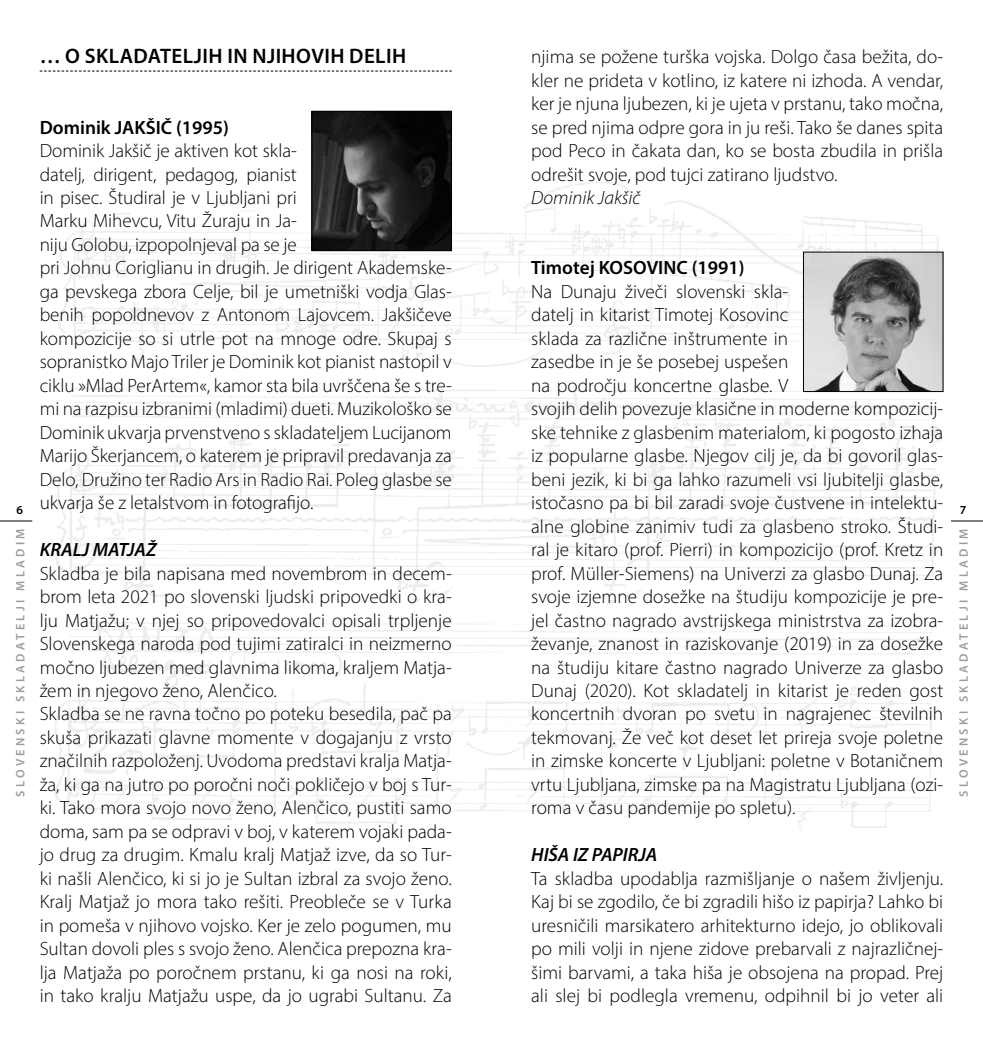
<style>
.page{position:relative;width:983px;height:1042px;background:#fff}
.page>*{position:absolute;margin:0;border:0;box-sizing:border-box;transform-origin:0 0}
.Naslov-01{font:600 21px "Myriad Pro";letter-spacing:.02em;color:#000}
.Navaden{font:300 19.25px/23.4px "Myriad Pro";color:#000;text-align:justify}
.Navaden-2{font:600 19.25px "Myriad Pro";color:#000}
.Navaden-3{font:italic 600 19.25px "Myriad Pro";color:#000}
.Navaden-4{font:italic 300 19.25px "Myriad Pro";color:#000}
.t1{font:600 12.25px "Myriad Pro";letter-spacing:.27em;color:#9d9d9c}
.t2{font:600 12.25px "Myriad Pro";color:#000}
</style>
<div class="page">
<hr style="left:0;top:521px;width:32px;height:1px;background:#000">
<hr style="left:950px;top:521px;width:32px;height:1px;background:#000">
<img style="left:54px;top:174px;width:890px;height:657px">
<svg style="left:40px;top:71px;width:411px;height:1px"></svg>
<img style="left:313px;top:113px;width:136px;height:136px">
<div style="left:311px;top:111px;width:140px;height:140px;border:1px solid #000"></div>
<img style="left:805px;top:254px;width:136px;height:136px">
<div style="left:803px;top:252px;width:140px;height:140px;border:1px solid #000"></div>
<p class="Naslov-01" style="left:40px;top:43px;width:368px">… O SKLADATELJIH IN NJIHOVIH DELIH</p>
<p class="Navaden" style="left:531px;top:45px;width:413px">njima se požene turška vojska. Dolgo časa bežita, do&shy;kler ne prideta v kotlino, iz katere ni izhoda. A vendar, ker je njuna ljubezen, ki je ujeta v prstanu, tako močna, se pred njima odpre gora in ju reši. Tako še danes spita pod Peco in čakata dan, ko se bosta zbudila in prišla odrešit svoje, pod tujci zatirano ljudstvo.</p>
<p class="Navaden-4" style="left:531px;top:186px;width:111px">Dominik Jakšič</p>
<p class="Navaden-2" style="left:40px;top:115px;width:191px">Dominik JAKŠIČ (1995)</p>
<p class="Navaden" style="left:40px;top:139px;width:413px;text-align:left">Dominik Jakšič je aktiven kot skla-<br>datelj, dirigent, pedagog, pianist<br>in pisec. Študiral je v Ljubljani pri<br>Marku Mihevcu, Vitu Žuraju in Ja-<br>niju Golobu, izpopolnjeval pa se je<br>pri Johnu Coriglianu in drugih. Je dirigent Akademske&shy;ga pevskega zbora Celje, bil je umetniški vodja Glas&shy;benih popoldnevov z Antonom Lajovcem. Jakšičeve kompozicije so si utrle pot na mnoge odre. Skupaj s sopranistko Majo Triler je Dominik kot pianist nastopil v ciklu »Mlad PerArtem«, kamor sta bila uvrščena še s tre&shy;mi na razpisu izbranimi (mladimi) dueti. Muzikološko se Dominik ukvarja prvenstveno s skladateljem Lucijanom Marijo Škerjancem, o katerem je pripravil predavanja za Delo, Družino ter Radio Ars in Radio Rai. Poleg glasbe se ukvarja še z letalstvom in fotografijo.</p>
<p class="Navaden-3" style="left:40px;top:537px;width:118px">KRALJ MATJAŽ</p>
<p class="Navaden" style="left:40px;top:561px;width:413px">Skladba je bila napisana med novembrom in decem&shy;brom leta 2021 po slovenski ljudski pripovedki o kra&shy;lju Matjažu; v njej so pripovedovalci opisali trpljenje Slovenskega naroda pod tujimi zatiralci in neizmerno močno ljubezen med glavnima likoma, kraljem Matja&shy;žem in njegovo ženo, Alenčico.</p>
<p class="Navaden" style="left:40px;top:702px;width:413px">Skladba se ne ravna točno po poteku besedila, pač pa skuša prikazati glavne momente v dogajanju z vrsto značilnih razpoloženj. Uvodoma predstavi kralja Matja&shy;ža, ki ga na jutro po poročni noči pokličejo v boj s Tur&shy;ki. Tako mora svojo novo ženo, Alenčico, pustiti samo doma, sam pa se odpravi v boj, v katerem vojaki pada&shy;jo drug za drugim. Kmalu kralj Matjaž izve, da so Tur&shy;ki našli Alenčico, ki si jo je Sultan izbral za svojo ženo.<br>Kralj Matjaž jo mora tako rešiti. Preobleče se v Turka in pomeša v njihovo vojsko. Ker je zelo pogumen, mu Sultan dovoli ples s svojo ženo. Alenčica prepozna kra&shy;lja Matjaža po poročnem prstanu, ki ga nosi na roki, in tako kralju Matjažu uspe, da jo ugrabi Sultanu. Za</p>
<p class="Navaden-2" style="left:531px;top:256px;width:215px">Timotej KOSOVINC (1991)</p>
<p class="Navaden" style="left:531px;top:280px;width:413px;text-align:left">Na Dunaju živeči slovenski skla-<br>datelj in kitarist Timotej Kosovinc<br>sklada za različne inštrumente in<br>zasedbe in je še posebej uspešen<br>na področju koncertne glasbe. V<br>svojih delih povezuje klasične in moderne kompozicij&shy;ske tehnike z glasbenim materialom, ki pogosto izhaja iz popularne glasbe. Njegov cilj je, da bi govoril glas&shy;beni jezik, ki bi ga lahko razumeli vsi ljubitelji glasbe, istočasno pa bi bil zaradi svoje čustvene in intelektu&shy;alne globine zanimiv tudi za glasbeno stroko. Študi&shy;ral je kitaro (prof. Pierri) in kompozicijo (prof. Kretz in prof. Müller-Siemens) na Univerzi za glasbo Dunaj. Za svoje izjemne dosežke na študiju kompozicije je pre&shy;jel častno nagrado avstrijskega ministrstva za izobra&shy;ževanje, znanost in raziskovanje (2019) in za dosežke na študiju kitare častno nagrado Univerze za glasbo Dunaj (2020). Kot skladatelj in kitarist je reden gost koncertnih dvoran po svetu in nagrajenec številnih tekmovanj. Že več kot deset let prireja svoje poletne in zimske koncerte v Ljubljani: poletne v Botaničnem vrtu Ljubljana, zimske pa na Magistratu Ljubljana (ozi&shy;roma v času pandemije po spletu).</p>
<p class="Navaden-3" style="left:531px;top:842px;width:127px">HIŠA IZ PAPIRJA</p>
<p class="Navaden" style="left:531px;top:866px;width:413px">Ta skladba upodablja razmišljanje o našem življenju.<br>Kaj bi se zgodilo, če bi zgradili hišo iz papirja? Lahko bi uresničili marsikatero arhitekturno idejo, jo oblikovali po mili volji in njene zidove prebarvali z najrazličnej&shy;šimi barvami, a taka hiša je obsojena na propad. Prej ali slej bi podlegla vremenu, odpihnil bi jo veter ali</p>
<p class="t2" style="left:17px;top:502px;width:8px">6</p>
<p class="t2" style="left:959px;top:502px;width:8px">7</p>
<p class="t1" style="left:13px;top:797px;width:270px;rotate:-90deg">SLOVENSKI SKLADATELJI MLADIM</p>
<p class="t1" style="left:955px;top:797px;width:270px;rotate:-90deg">SLOVENSKI SKLADATELJI MLADIM</p>
</div>
